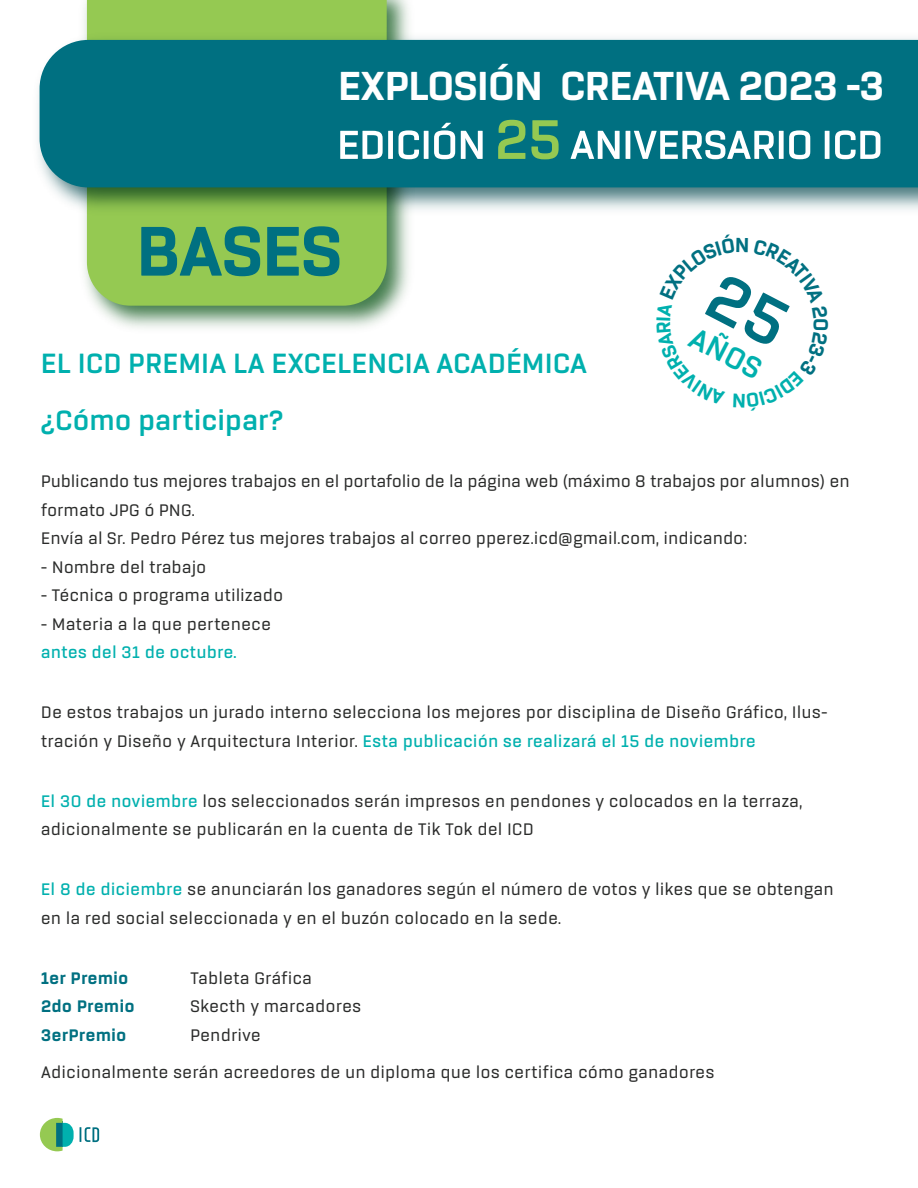
<style>
.page{position:relative;width:918px;height:1188px;background:#fff}
.page>*{position:absolute;margin:0;border:0;box-sizing:border-box;transform-origin:0 0}
.t1{font:800 43.65px "Rogan";letter-spacing:.005em;color:#fff}
.t2{font:700 31.95px "Rogan";color:#00b0ae}
.t3{font:700 30px/57px "Rogan";letter-spacing:.025em;color:#00b0ae}
.t4{font:800 22.05px "Rogan";color:#007081}
.t5{font:500 18px/28.5px "Rogan";letter-spacing:.04em;color:#2a2b2a}
.t6{font:800 18px "Rogan";letter-spacing:.04em;color:#007081}
.t7{font:600 18px "Rogan";letter-spacing:.04em;color:#00b0ae}
.s1{font-weight:600;color:#00b0ae}
</style>
<div class="page">
<svg style="left:40px;top:1118px;width:34px;height:33px"></svg>
<svg style="left:80px;top:1127px;width:19px;height:15px"></svg>
<img style="left:84px;top:0;width:325px;height:328px">
<div style="left:87px;top:0;width:300px;height:306px;background:#95c952"></div>
<img style="left:38px;top:27px;width:880px;height:193px">
<div style="left:40px;top:40px;width:878px;height:147px;background:#007081"></div>
<svg style="left:340px;top:131px;width:43px;height:28px"></svg>
<div style="left:388px;top:131px;width:5px;height:28px;background:#fff"></div>
<svg style="left:398px;top:130px;width:21px;height:29px"></svg>
<div style="left:424px;top:131px;width:5px;height:28px;background:#fff"></div>
<svg style="left:434px;top:123px;width:21px;height:36px"></svg>
<svg style="left:461px;top:131px;width:22px;height:28px"></svg>
<svg style="left:498px;top:120px;width:27px;height:39px"></svg>
<svg style="left:531px;top:120px;width:28px;height:39px"></svg>
<svg style="left:571px;top:131px;width:49px;height:28px"></svg>
<hr style="left:626px;top:131px;width:4px;height:28px;background:#fff">
<svg style="left:634px;top:130px;width:140px;height:29px"></svg>
<div style="left:779px;top:131px;width:5px;height:28px;background:#fff"></div>
<svg style="left:789px;top:130px;width:21px;height:29px"></svg>
<div style="left:825px;top:131px;width:5px;height:28px;background:#fff"></div>
<svg style="left:835px;top:130px;width:45px;height:29px"></svg>
<svg style="left:141px;top:226px;width:119px;height:50px;background:#3f966c"></svg>
<svg style="left:267px;top:226px;width:72px;height:50px;background:#3c936d"></svg>
<h1 class="t1" style="left:338px;top:61px;width:547px">EXPLOSIÓN CREATIVA 2023 -3</h1>
<p class="t4" style="left:833px;top:318px;width:15px;rotate:90deg">0</p>
<h2 class="t2" style="left:700px;top:320px;width:78px;rotate:27deg">AÑOS</h2>
<h3 class="t3" style="left:41px;top:335px;width:547px">EL ICD PREMIA LA EXCELENCIA ACADÉMICA ¿Cómo participar?</h3>
<p class="t5" style="left:41px;top:467px;width:810px">Publicando tus mejores trabajos en el portafolio de la página web (máximo 8 trabajos por alumnos) en formato JPG ó PNG.<br>Envía al Sr. Pedro Pérez tus mejores trabajos al correo pperez.icd@gmail.com, indicando:</p>
<p class="t5" style="left:41px;top:553px;width:167px">- Nombre del trabajo</p>
<p class="t5" style="left:41px;top:581px;width:243px">- Técnica o programa utilizado</p>
<p class="t5" style="left:41px;top:610px;width:231px">- Materia a la que pertenece</p>
<p class="t7" style="left:41px;top:642px;width:197px">antes del 31 de octubre.</p>
<p class="t5" style="left:41px;top:698px;width:788px">De estos trabajos un jurado interno selecciona los mejores por disciplina de Diseño Gráfico, Ilus&shy;tración y Diseño y Arquitectura Interior. <span class="s1">Esta publicación se realizará el 15 de noviembre</span></p>
<p class="t5" style="left:41px;top:787px;width:763px"><span class="s1">El 30 de noviembre</span> los seleccionados serán impresos en pendones y colocados en la terraza, adicionalmente se publicarán en la cuenta de Tik Tok del ICD</p>
<p class="t5" style="left:41px;top:875px;width:794px"><span class="s1">El 8 de diciembre</span> se anunciarán los ganadores según el número de votos y likes que se obtengan en la red social seleccionada y en el buzón colocado en la sede.</p>
<p class="t6" style="left:41px;top:968px;width:89px">1er Premio</p>
<p class="t5" style="left:190px;top:964px;width:123px">Tableta Gráfica</p>
<p class="t6" style="left:41px;top:996px;width:95px">2do Premio</p>
<p class="t5" style="left:190px;top:992px;width:172px">Skecth y marcadores</p>
<p class="t6" style="left:41px;top:1025px;width:86px">3erPremio</p>
<p class="t5" style="left:41px;top:1016px;width:675px;line-height:37.5px;text-indent:149px">Pendrive<br>Adicionalmente serán acreedores de un diploma que los certifica cómo ganadores</p>
</div>
